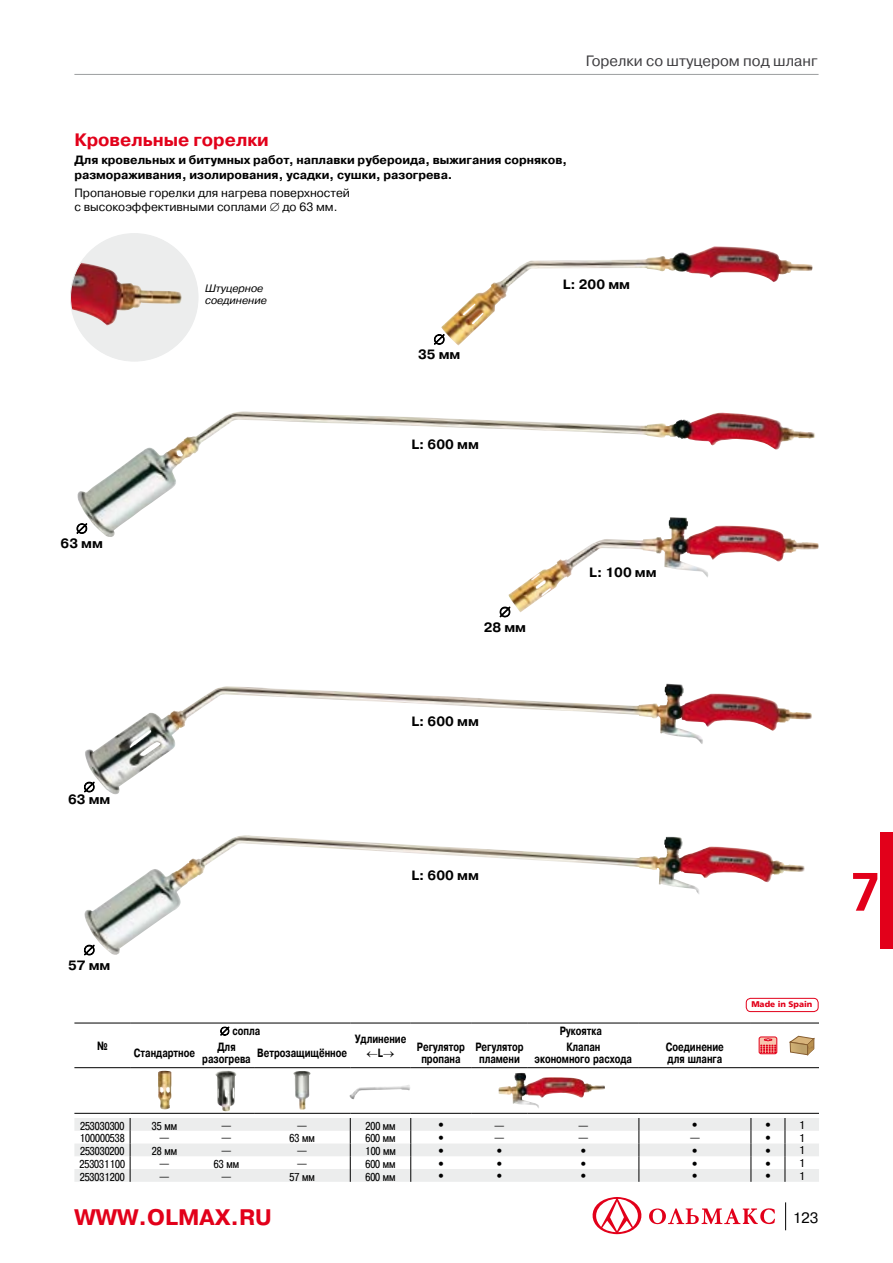
<style>
.page{position:relative;width:893px;height:1263px;background:#fff}
.page>*{position:absolute;margin:0;border:0;box-sizing:border-box;transform-origin:0 0}
.t1{font:700 54px "Frutiger CE";color:#e2001a}
.t2{font:700 22.5px "Pragmatica C";color:#e2001a}
.t3{font:700 18px "Pragmatica C";color:#e2001a}
.t4{font:15px "Pragmatica C";color:#3e3d40}
.t5{font:15px "Pragmatica C";color:#000}
.t6{font:700 13.5px "Pragmatica C";color:#000}
.t7{font:700 12px/14.2px "Pragmatica C";color:#000}
.t8{font:12px/14.2px "Pragmatica C";color:#000}
.t9{font:700 condensed 11.4px/12px "Pragmatica";color:#000;text-align:center}
.t10{font:11.4px "Pragmatica Cond C";color:#000}
.t11{font:11.4px "Symbol";color:#000}
.t12{font:11.4px "Pragmatica C";color:#000}
.t13{font:10.65px "Pragmatica C";color:#000}
.t14{font:italic 10.5px/12px "Pragmatica";color:#000}
.t15{font:900 8.25px "Frutiger LT";color:#e2001a}
</style>
<div class="page">
<svg style="left:785px;top:1202px;width:1px;height:28px"></svg>
<hr style="left:74px;top:74px;width:745px;height:1px;background:#9c9e9f">
<svg style="left:592px;top:1197px;width:183px;height:37px"></svg>
<div style="left:880px;top:832px;width:13px;height:117px;background:#e2001a"></div>
<img style="left:84px;top:835px;width:721px;height:120px">
<svg style="left:74px;top:1035px;width:745px;height:78px"></svg>
<svg style="left:74px;top:1118px;width:745px;height:64px;fill:#eceded"></svg>
<svg style="left:130px;top:1118px;width:1px;height:64px"></svg>
<svg style="left:350px;top:1118px;width:1px;height:64px"></svg>
<svg style="left:410px;top:1118px;width:1px;height:64px"></svg>
<svg style="left:639px;top:1118px;width:1px;height:64px"></svg>
<svg style="left:751px;top:1118px;width:1px;height:64px"></svg>
<svg style="left:785px;top:1118px;width:1px;height:64px"></svg>
<hr style="left:74px;top:1023px;width:56px;height:1px;background:#000">
<hr style="left:751px;top:1023px;width:34px;height:1px;background:#000">
<hr style="left:785px;top:1023px;width:34px;height:1px;background:#000">
<hr style="left:74px;top:1067px;width:56px;height:1px;background:#000">
<hr style="left:751px;top:1067px;width:34px;height:1px;background:#000">
<hr style="left:785px;top:1067px;width:34px;height:1px;background:#000">
<hr style="left:74px;top:1113px;width:56px;height:1px;background:#000">
<hr style="left:130px;top:1113px;width:69px;height:1px;background:#000">
<hr style="left:199px;top:1113px;width:55px;height:1px;background:#000">
<hr style="left:254px;top:1113px;width:96px;height:1px;background:#000">
<hr style="left:350px;top:1113px;width:61px;height:1px;background:#000">
<hr style="left:411px;top:1113px;width:60px;height:1px;background:#000">
<hr style="left:471px;top:1113px;width:57px;height:1px;background:#000">
<hr style="left:528px;top:1113px;width:111px;height:1px;background:#000">
<hr style="left:639px;top:1113px;width:112px;height:1px;background:#000">
<hr style="left:751px;top:1113px;width:34px;height:1px;background:#000">
<hr style="left:785px;top:1113px;width:34px;height:1px;background:#000">
<hr style="left:130px;top:1023px;width:69px;height:1px;background:#000">
<hr style="left:199px;top:1023px;width:55px;height:1px;background:#000">
<hr style="left:254px;top:1023px;width:96px;height:1px;background:#000">
<hr style="left:350px;top:1023px;width:61px;height:1px;background:#000">
<hr style="left:350px;top:1067px;width:61px;height:1px;background:#000">
<hr style="left:411px;top:1023px;width:60px;height:1px;background:#000">
<hr style="left:471px;top:1023px;width:57px;height:1px;background:#000">
<hr style="left:528px;top:1023px;width:111px;height:1px;background:#000">
<hr style="left:639px;top:1023px;width:112px;height:1px;background:#000">
<hr style="left:130px;top:1067px;width:69px;height:1px;background:#000">
<hr style="left:199px;top:1067px;width:55px;height:1px;background:#000">
<hr style="left:254px;top:1067px;width:96px;height:1px;background:#000">
<hr style="left:411px;top:1067px;width:60px;height:1px;background:#000">
<hr style="left:471px;top:1067px;width:57px;height:1px;background:#000">
<hr style="left:528px;top:1067px;width:111px;height:1px;background:#000">
<hr style="left:639px;top:1067px;width:112px;height:1px;background:#000">
<svg style="left:220px;top:1026px;width:10px;height:10px"></svg>
<div style="left:759px;top:1037px;width:18px;height:17px;border:1px solid #e2001a;border-radius:2px"></div>
<svg style="left:760px;top:1038px;width:16px;height:15px"></svg>
<svg style="left:790px;top:1036px;width:24px;height:19px"></svg>
<img style="left:158px;top:1071px;width:14px;height:38px">
<img style="left:215px;top:1070px;width:22px;height:41px">
<img style="left:293px;top:1071px;width:18px;height:39px">
<img style="left:85px;top:684px;width:727px;height:111px">
<img style="left:441px;top:246px;width:372px;height:99px">
<img style="left:508px;top:539px;width:311px;height:73px">
<img style="left:77px;top:411px;width:738px;height:128px">
<svg style="left:433px;top:333px;width:12px;height:12px"></svg>
<div style="left:71px;top:234px;width:127px;height:127px;background:#eceded;border-radius:50%"></div>
<img style="left:72px;top:263px;width:110px;height:62px">
<img style="left:349px;top:1084px;width:62px;height:16px">
<img style="left:499px;top:1073px;width:106px;height:36px">
<div style="left:746px;top:998px;width:73px;height:14px;border:1px solid #e2001a;border-radius:4px"></div>
<svg style="left:76px;top:522px;width:12px;height:13px"></svg>
<svg style="left:499px;top:606px;width:12px;height:12px"></svg>
<svg style="left:84px;top:781px;width:11px;height:12px"></svg>
<svg style="left:84px;top:944px;width:11px;height:12px"></svg>
<h3 class="t4" style="left:586px;top:53px;width:233px">Горелки со штуцером под шланг</h3>
<h3 class="t3" style="left:74px;top:130px;width:196px">Кровельные горелки</h3>
<p class="t7" style="left:74px;top:153px;width:494px">Для кровельных и битумных работ, наплавки рубероида, выжигания сорняков, размораживания, изолирования, усадки, сушки, разогрева.</p>
<p class="t8" style="left:74px;top:186px;width:277px">Пропановые горелки для нагрева поверхностей с высокоэффективными соплами ∅ до 63 мм.</p>
<p class="t14" style="left:205px;top:282px;width:63px">Штуцерное соединение</p>
<p class="t6" style="left:418px;top:347px;width:44px">35 мм</p>
<p class="t6" style="left:411px;top:436px;width:69px">L: 600 мм</p>
<p class="t6" style="left:563px;top:277px;width:69px">L: 200 мм</p>
<p class="t6" style="left:61px;top:536px;width:44px">63 мм</p>
<p class="t6" style="left:484px;top:620px;width:44px">28 мм</p>
<p class="t6" style="left:589px;top:565px;width:69px">L: 100 мм</p>
<p class="t6" style="left:68px;top:791px;width:44px">63 мм</p>
<p class="t6" style="left:411px;top:714px;width:69px">L: 600 мм</p>
<p class="t6" style="left:411px;top:867px;width:69px">L: 600 мм</p>
<p class="t6" style="left:68px;top:958px;width:44px">57 мм</p>
<p class="t9" style="left:97px;top:1040px;width:12px">¹</p>
<p class="t9" style="left:560px;top:1025px;width:44px">Рукоятка</p>
<p class="t9" style="left:220px;top:1025px;width:42px">∅ сопла</p>
<p class="t9" style="left:355px;top:1032px;width:53px;line-height:13.6px">Удлинение ←L→</p>
<p class="t9" style="left:134px;top:1047px;width:63px">Стандартное</p>
<p class="t9" style="left:202px;top:1041px;width:50px">Для разогрева</p>
<p class="t9" style="left:257px;top:1047px;width:91px">Ветрозащищ¸нное</p>
<p class="t9" style="left:417px;top:1041px;width:50px">Регулятор пропана</p>
<p class="t9" style="left:475px;top:1041px;width:50px">Регулятор пламени</p>
<p class="t9" style="left:535px;top:1041px;width:99px">Клапан<br>экономного расхода</p>
<p class="t9" style="left:666px;top:1041px;width:59px;text-align:left">Соединение для шланга</p>
<p class="t15" style="left:751px;top:999px;width:63px">Made in Spain</p>
<p class="t10" style="left:80px;top:1119px;width:46px">253030300</p>
<p class="t10" style="left:152px;top:1119px;width:27px">35 мм</p>
<p class="t13" style="left:221px;top:1119px;width:12px">—</p>
<p class="t13" style="left:297px;top:1119px;width:12px">—</p>
<p class="t10" style="left:365px;top:1119px;width:32px">200 мм</p>
<p class="t11" style="left:438px;top:1117px;width:7px">•</p>
<p class="t13" style="left:494px;top:1119px;width:12px">—</p>
<p class="t13" style="left:578px;top:1119px;width:12px">—</p>
<p class="t11" style="left:692px;top:1117px;width:7px">•</p>
<p class="t11" style="left:765px;top:1117px;width:7px">•</p>
<p class="t12" style="left:799px;top:1118px;width:8px">1</p>
<p class="t10" style="left:80px;top:1132px;width:46px">100000538</p>
<p class="t13" style="left:159px;top:1132px;width:12px">—</p>
<p class="t13" style="left:221px;top:1132px;width:12px">—</p>
<p class="t10" style="left:290px;top:1132px;width:27px">63 мм</p>
<p class="t10" style="left:365px;top:1132px;width:32px">600 мм</p>
<p class="t11" style="left:438px;top:1130px;width:7px">•</p>
<p class="t13" style="left:494px;top:1132px;width:12px">—</p>
<p class="t13" style="left:578px;top:1132px;width:12px">—</p>
<p class="t13" style="left:690px;top:1132px;width:12px">—</p>
<p class="t11" style="left:765px;top:1130px;width:7px">•</p>
<p class="t12" style="left:799px;top:1131px;width:8px">1</p>
<p class="t10" style="left:80px;top:1145px;width:46px">253030200</p>
<p class="t10" style="left:152px;top:1145px;width:27px">28 мм</p>
<p class="t13" style="left:221px;top:1144px;width:12px">—</p>
<p class="t13" style="left:297px;top:1144px;width:12px">—</p>
<p class="t10" style="left:365px;top:1145px;width:32px">100 мм</p>
<p class="t11" style="left:438px;top:1142px;width:7px">•</p>
<p class="t11" style="left:497px;top:1142px;width:7px">•</p>
<p class="t11" style="left:581px;top:1142px;width:7px">•</p>
<p class="t11" style="left:692px;top:1142px;width:7px">•</p>
<p class="t11" style="left:765px;top:1142px;width:7px">•</p>
<p class="t12" style="left:799px;top:1144px;width:8px">1</p>
<p class="t10" style="left:79px;top:1157px;width:47px">253031100</p>
<p class="t13" style="left:159px;top:1157px;width:12px">—</p>
<p class="t10" style="left:214px;top:1157px;width:27px">63 мм</p>
<p class="t13" style="left:297px;top:1157px;width:12px">—</p>
<p class="t10" style="left:365px;top:1157px;width:32px">600 мм</p>
<p class="t11" style="left:438px;top:1155px;width:7px">•</p>
<p class="t11" style="left:497px;top:1155px;width:7px">•</p>
<p class="t11" style="left:581px;top:1155px;width:7px">•</p>
<p class="t11" style="left:692px;top:1155px;width:7px">•</p>
<p class="t11" style="left:765px;top:1155px;width:7px">•</p>
<p class="t12" style="left:799px;top:1157px;width:8px">1</p>
<p class="t10" style="left:80px;top:1170px;width:47px">253031200</p>
<p class="t13" style="left:159px;top:1170px;width:12px">—</p>
<p class="t13" style="left:221px;top:1170px;width:12px">—</p>
<p class="t10" style="left:290px;top:1170px;width:27px">57 мм</p>
<p class="t10" style="left:365px;top:1170px;width:32px">600 мм</p>
<p class="t11" style="left:438px;top:1168px;width:7px">•</p>
<p class="t11" style="left:497px;top:1168px;width:7px">•</p>
<p class="t11" style="left:581px;top:1168px;width:7px">•</p>
<p class="t11" style="left:692px;top:1168px;width:7px">•</p>
<p class="t11" style="left:765px;top:1168px;width:7px">•</p>
<p class="t12" style="left:799px;top:1169px;width:8px">1</p>
<h2 class="t2" style="left:74px;top:1205px;width:199px">WWW.OLMAX.RU</h2>
<h3 class="t5" style="left:793px;top:1209px;width:27px">123</h3>
<h1 class="t1" style="left:850px;top:859px;width:32px">7</h1>
</div>
